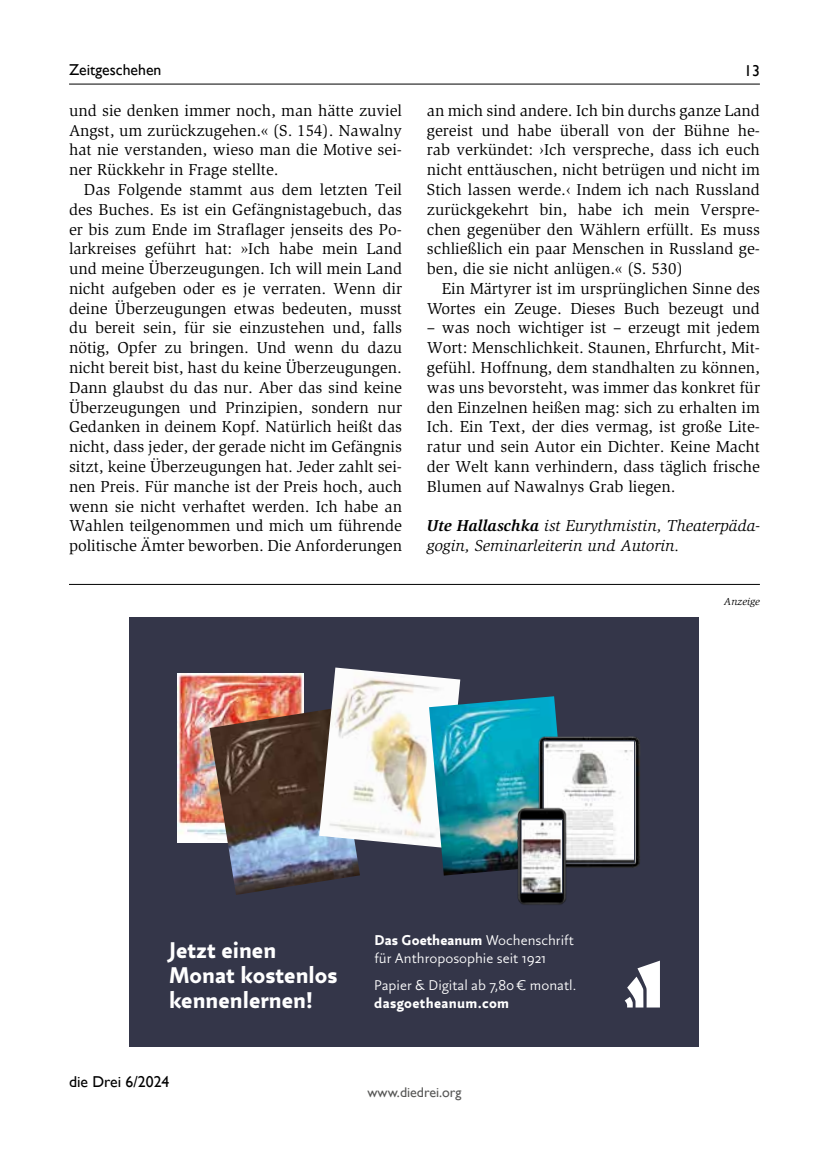
<style>
.page{position:relative;width:829px;height:1171px;background:#fff}
.page>*{position:absolute;margin:0;border:0;box-sizing:border-box;transform-origin:0 0}
.t1{font:900 24.68px/24.7px "Fazeta Sans";color:#fff}
.t2{font:16.28px/19.8px "Slimbach Std";color:#000;text-align:justify}
.t3{font:italic 16.28px/19.8px "Slimbach Std";color:#000}
.t4{font:15.75px "Gill Sans";color:#000}
.t5{font:300 15.4px/17.8px "Fazeta Sans";color:#fff}
.t6{font:900 15.4px "Fazeta Sans";letter-spacing:.02em;color:#fff}
.t7{font:14px "Gill Sans";color:#575756}
.t8{font:italic 10.5px "Slimbach Std";color:#000}
.s1{font-weight:700}
.s2{font-weight:900}
</style>
<div class="page">
<hr style="left:69px;top:84px;width:690px;height:1px;background:#000">
<div style="left:129px;top:617px;width:570px;height:430px;background:#343649"></div>
<svg style="left:624px;top:960px;width:36px;height:47px"></svg>
<img style="left:178px;top:673px;width:125px;height:169px">
<img style="left:209px;top:708px;width:151px;height:187px">
<img style="left:319px;top:667px;width:141px;height:181px">
<img style="left:429px;top:696px;width:127px;height:179px">
<img style="left:523px;top:715px;width:117px;height:153px">
<img style="left:545px;top:742px;width:87px;height:119px">
<div style="left:543px;top:740px;width:91px;height:123px;border:1px solid #343a4a"></div>
<img style="left:509px;top:801px;width:61px;height:104px">
<img style="left:523px;top:821px;width:37px;height:70px">
<div style="left:521px;top:819px;width:41px;height:74px;border:1px solid #343a4a"></div>
<hr style="left:69px;top:584px;width:690px;height:1px;background:#000">
<p class="t4" style="left:69px;top:61px;width:94px">Zeitgeschehen</p>
<p class="t4" style="left:744px;top:62px;width:17px">13</p>
<p class="t2" style="left:69px;top:101px;width:334px">und sie denken immer noch, man hätte zuviel Angst, um zurückzugehen.« (S. 154). Nawalny hat nie verstanden, wieso man die Motive sei&shy;ner Rückkehr in Frage stellte.</p>
<p class="t2" style="left:69px;top:180px;width:334px;text-indent:15px">Das Folgende stammt aus dem letzten Teil des Buches. Es ist ein Gefängnistagebuch, das er bis zum Ende im Straflager jenseits des Po&shy;larkreises geführt hat: »Ich habe mein Land und meine Überzeugungen. Ich will mein Land nicht aufgeben oder es je verraten. Wenn dir deine Überzeugungen etwas bedeuten, musst du bereit sein, für sie einzustehen und, falls nötig, Opfer zu bringen. Und wenn du dazu nicht bereit bist, hast du keine Überzeugungen.<br>Dann glaubst du das nur. Aber das sind keine Überzeugungen und Prinzipien, sondern nur Gedanken in deinem Kopf. Natürlich heißt das nicht, dass jeder, der gerade nicht im Gefängnis sitzt, keine Überzeugungen hat. Jeder zahlt sei&shy;nen Preis. Für manche ist der Preis hoch, auch wenn sie nicht verhaftet werden. Ich habe an Wahlen teilgenommen und mich um führende politische Ämter beworben. Die Anforderungen</p>
<p class="t2" style="left:427px;top:101px;width:334px">an mich sind andere. Ich bin durchs ganze Land gereist und habe überall von der Bühne he&shy;rab verkündet: ›Ich verspreche, dass ich euch nicht enttäuschen, nicht betrügen und nicht im Stich lassen werde.‹ Indem ich nach Russland zurückgekehrt bin, habe ich mein Verspre&shy;chen gegenüber den Wählern erfüllt. Es muss schließlich ein paar Menschen in Russland ge&shy;ben, die sie nicht anlügen.« (S. 530)</p>
<p class="t2" style="left:427px;top:279px;width:334px;text-align:right">Ein Märtyrer ist im ursprünglichen Sinne des<br>Wortes ein Zeuge. Dieses Buch bezeugt und</p>
<p class="t2" style="left:427px;top:318px;width:334px">– was noch wichtiger ist – erzeugt mit jedem Wort: Menschlichkeit. Staunen, Ehrfurcht, Mit&shy;gefühl. Hoffnung, dem standhalten zu können, was uns bevorsteht, was immer das konkret für den Einzelnen heißen mag: sich zu erhalten im Ich. Ein Text, der dies vermag, ist große Lite&shy;ratur und sein Autor ein Dichter. Keine Macht der Welt kann verhindern, dass täglich frische Blumen auf Nawalnys Grab liegen.</p>
<p class="t3" style="left:427px;top:516px;width:334px"><span class="s1">Ute Hallaschka</span> ist Eurythmistin, Theaterpäda&shy;gogin, Seminarleiterin und Autorin.</p>
<p class="t8" style="left:723px;top:595px;width:37px">Anzeige</p>
<h1 class="t1" style="left:169px;top:937px;width:170px">Jetzt einen<br>Monat kostenlos kennenlernen!</h1>
<p class="t4" style="left:69px;top:1072px;width:102px">die Drei 6/2024</p>
<p class="t5" style="left:374px;top:931px;width:201px"><span class="s2">Das Goetheanum</span> Wochenschrift für Anthroposophie seit 1921</p>
<p class="t5" style="left:374px;top:975px;width:203px">Papier &amp; Digital ab 7,80€ monatl.</p>
<p class="t6" style="left:374px;top:991px;width:136px">dasgoetheanum.com</p>
<p class="t7" style="left:367px;top:1084px;width:95px">www.diedrei.org</p>
</div>
